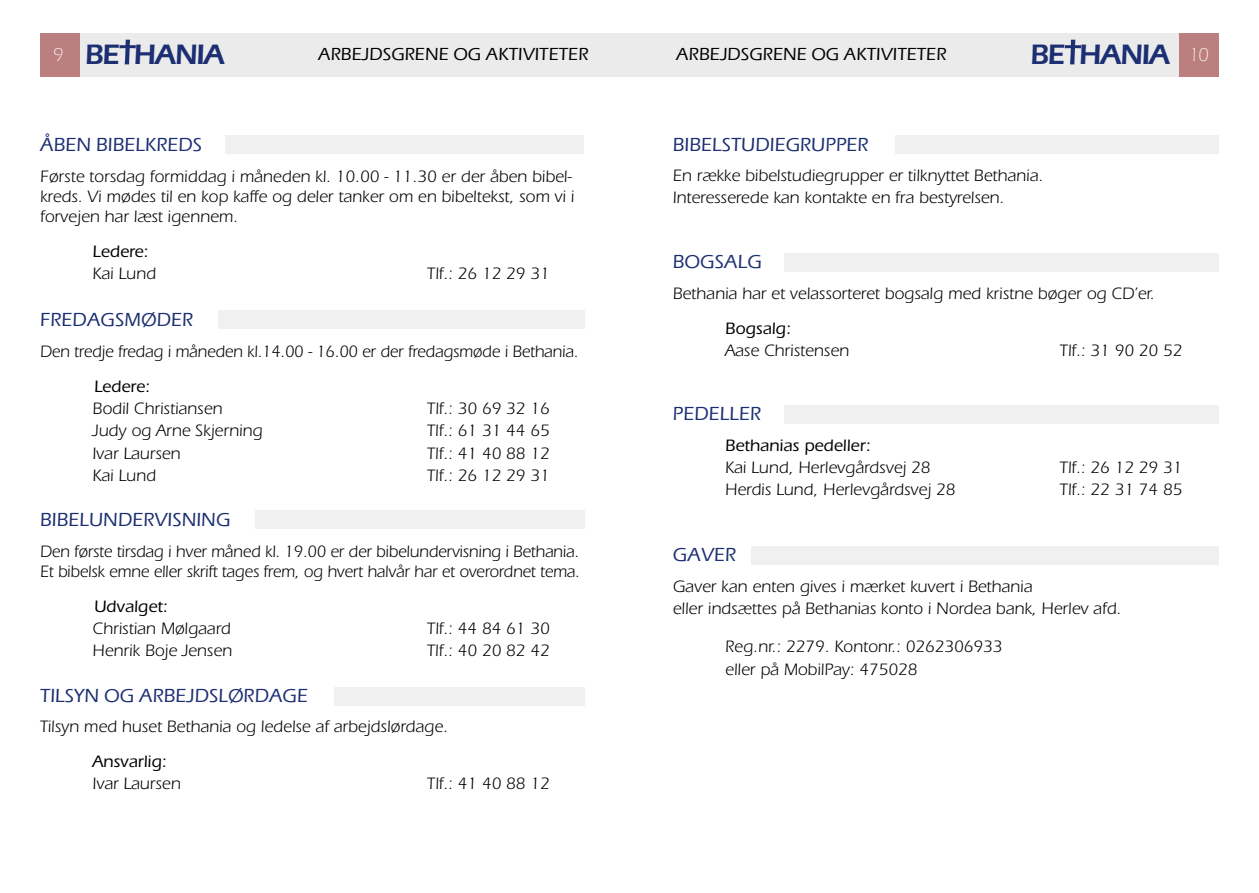
<style>
.page{position:relative;width:1259px;height:893px;background:#fff}
.page>*{position:absolute;margin:0;border:0;box-sizing:border-box;transform-origin:0 0}
.t1{font:600 28.8px "Eras ITC";letter-spacing:-.05em;color:#1c2f72}
.t2{font:500 19.5px "Eras ITC";color:#1c2f72}
.t3{font:500 18px "Eras ITC";color:#000}
.t4{font:17.1px/20.1px "ITC Eras Std";color:#000}
.t5{font:500 17.1px "ITC Eras Std";color:#000}
.s1{font-weight:300;font-size:19.5px;color:#fff}
</style>
<div class="page">
<div style="left:40px;top:33px;width:1179px;height:44px;background:#e6e7e8"></div>
<div style="left:40px;top:33px;width:40px;height:44px;background:#bb7f7f"></div>
<div style="left:1179px;top:33px;width:39px;height:44px;background:#bb7f7f"></div>
<svg style="left:119px;top:40px;width:17px;height:24px"></svg>
<svg style="left:1064px;top:40px;width:17px;height:24px"></svg>
<div style="left:784px;top:406px;width:435px;height:18px;background:#f0f0f1"></div>
<div style="left:752px;top:546px;width:467px;height:18px;background:#f0f0f1"></div>
<div style="left:255px;top:510px;width:329px;height:19px;background:#f0f0f1"></div>
<div style="left:334px;top:687px;width:250px;height:18px;background:#f0f0f1"></div>
<div style="left:218px;top:310px;width:366px;height:19px;background:#f0f0f1"></div>
<div style="left:226px;top:136px;width:358px;height:18px;background:#f0f0f1"></div>
<div style="left:895px;top:135px;width:324px;height:19px;background:#f0f0f1"></div>
<div style="left:784px;top:253px;width:435px;height:19px;background:#f0f0f1"></div>
<h1 class="t1" style="left:53px;top:38px;width:174px"><span class="s1">9</span> BE HANIA</h1>
<p class="t3" style="left:318px;top:44px;width:272px">ARBEJDSGRENE OG AKTIVITETER</p>
<p class="t3" style="left:676px;top:44px;width:272px">ARBEJDSGRENE OG AKTIVITETER</p>
<h1 class="t1" style="left:1030px;top:38px;width:180px">BE HANIA <span class="s1">10</span></h1>
<p class="t2" style="left:40px;top:134px;width:163px">ÅBEN BIBELKREDS</p>
<p class="t4" style="left:40px;top:167px;width:536px">Første torsdag formiddag i måneden kl. 10.00 - 11.30 er der åben bibel&shy;kreds. Vi mødes til en kop kaffe og deler tanker om en bibeltekst, som vi i forvejen har læst igennem.</p>
<p class="t5" style="left:93px;top:242px;width:57px">Ledere:</p>
<p class="t4" style="left:93px;top:264px;width:65px">Kai Lund</p>
<p class="t4" style="left:427px;top:264px;width:124px">Tlf.: 26 12 29 31</p>
<p class="t2" style="left:40px;top:309px;width:154px">FREDAGSMØDER</p>
<p class="t4" style="left:40px;top:342px;width:540px">Den tredje fredag i måneden kl.14.00 - 16.00 er der fredagsmøde i Bethania.</p>
<p class="t5" style="left:94px;top:377px;width:57px">Ledere:</p>
<p class="t4" style="left:93px;top:399px;width:131px">Bodil Christiansen</p>
<p class="t4" style="left:427px;top:399px;width:124px">Tlf.: 30 69 32 16</p>
<p class="t4" style="left:93px;top:421px;width:172px">Judy og Arne Skjerning</p>
<p class="t4" style="left:427px;top:421px;width:124px">Tlf.: 61 31 44 65</p>
<p class="t4" style="left:93px;top:443px;width:90px">Ivar Laursen</p>
<p class="t4" style="left:427px;top:443px;width:124px">Tlf.: 41 40 88 12</p>
<p class="t4" style="left:93px;top:465px;width:65px">Kai Lund</p>
<p class="t4" style="left:427px;top:465px;width:124px">Tlf.: 26 12 29 31</p>
<p class="t2" style="left:40px;top:509px;width:192px">BIBELUNDERVISNING</p>
<p class="t4" style="left:40px;top:542px;width:541px">Den første tirsdag i hver måned kl. 19.00 er der bibelundervisning i Bethania.<br>Et bibelsk emne eller skrift tages frem, og hvert halvår har et overordnet tema.</p>
<p class="t5" style="left:94px;top:597px;width:75px">Udvalget:</p>
<p class="t4" style="left:93px;top:619px;width:140px">Christian Mølgaard</p>
<p class="t4" style="left:427px;top:619px;width:124px">Tlf.: 44 84 61 30</p>
<p class="t4" style="left:93px;top:641px;width:141px">Henrik Boje Jensen</p>
<p class="t4" style="left:427px;top:641px;width:124px">Tlf.: 40 20 82 42</p>
<p class="t2" style="left:40px;top:684px;width:269px">TILSYN OG ARBEJDSLØRDAGE</p>
<p class="t4" style="left:40px;top:717px;width:409px">Tilsyn med huset Bethania og ledelse af arbejdslørdage.</p>
<p class="t5" style="left:93px;top:752px;width:76px">Ansvarlig:</p>
<p class="t4" style="left:93px;top:774px;width:90px">Ivar Laursen</p>
<p class="t4" style="left:427px;top:774px;width:124px">Tlf.: 41 40 88 12</p>
<p class="t2" style="left:673px;top:133px;width:197px">BIBELSTUDIEGRUPPER</p>
<p class="t4" style="left:673px;top:165px;width:372px;line-height:22.2px">En række bibelstudiegrupper er tilknyttet Bethania.<br>Interesserede kan kontakte en fra bestyrelsen.</p>
<p class="t2" style="left:673px;top:251px;width:90px">BOGSALG</p>
<p class="t4" style="left:673px;top:284px;width:483px">Bethania har et velassorteret bogsalg med kristne bøger og CD’er.</p>
<p class="t5" style="left:725px;top:319px;width:67px">Bogsalg:</p>
<p class="t4" style="left:725px;top:341px;width:125px">Aase Christensen</p>
<p class="t4" style="left:1060px;top:341px;width:124px">Tlf.: 31 90 20 52</p>
<p class="t2" style="left:673px;top:403px;width:90px">PEDELLER</p>
<p class="t5" style="left:725px;top:436px;width:147px">Bethanias pedeller:</p>
<p class="t4" style="left:725px;top:458px;width:207px">Kai Lund, Herlevgårdsvej 28</p>
<p class="t4" style="left:1060px;top:458px;width:124px">Tlf.: 26 12 29 31</p>
<p class="t4" style="left:725px;top:480px;width:232px">Herdis Lund, Herlevgårdsvej 28</p>
<p class="t4" style="left:1060px;top:480px;width:124px">Tlf.: 22 31 74 85</p>
<p class="t2" style="left:673px;top:544px;width:65px">GAVER</p>
<p class="t4" style="left:673px;top:576px;width:450px;line-height:22.2px">Gaver kan enten gives i mærket kuvert i Bethania<br>eller indsættes på Bethanias konto i Nordea bank, Herlev afd.</p>
<p class="t4" style="left:725px;top:636px;width:279px;line-height:22.2px">Reg.nr.: 2279. Kontonr.: 0262306933 eller på MobilPay: 475028</p>
</div>
